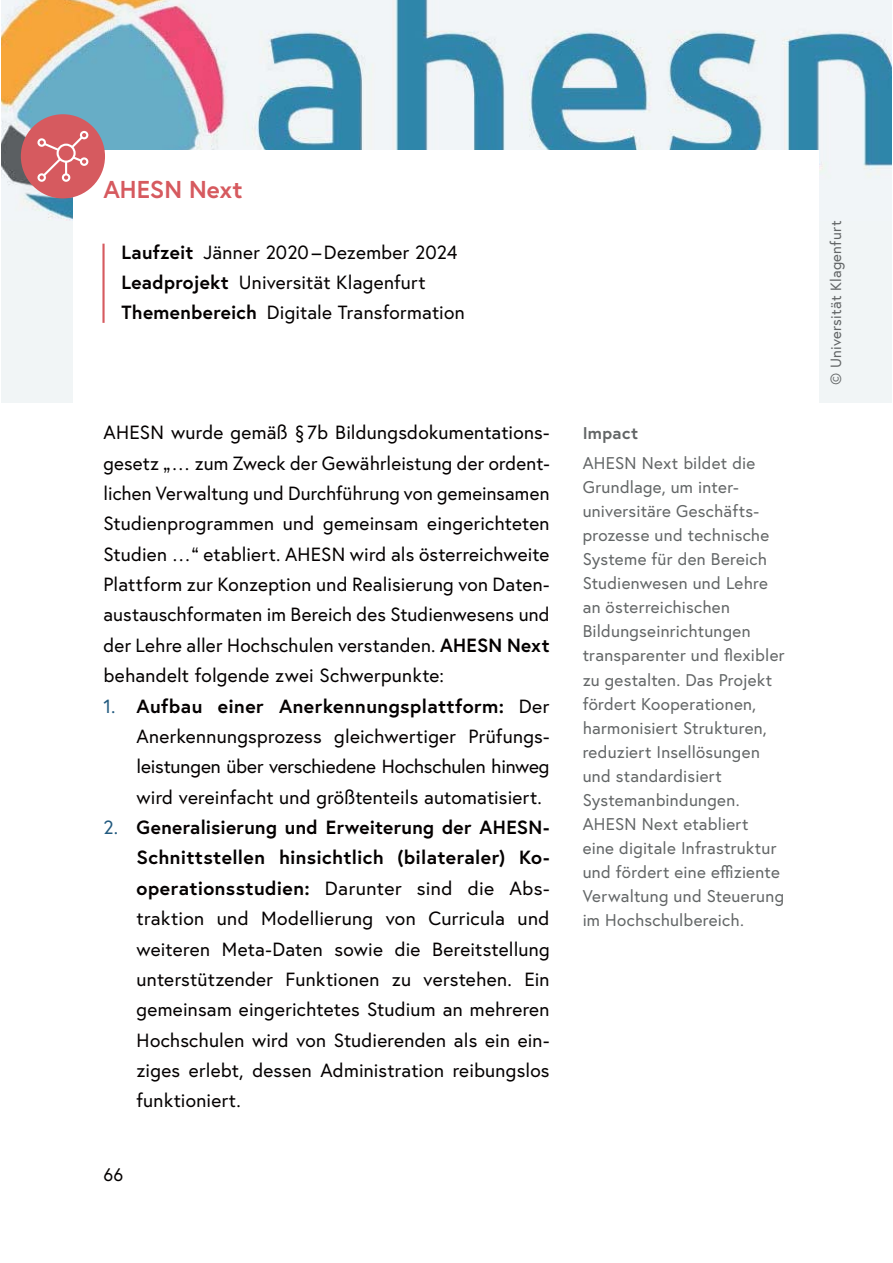
<style>
.page{position:relative;width:893px;height:1263px;background:#fff}
.page>*{position:absolute;margin:0;border:0;box-sizing:border-box;transform-origin:0 0}
.t1{font:700 24.45px "Europa Austria";letter-spacing:-.005em;color:#d65a5f}
.t2{font:19.05px/30.3px "Europa Austria";letter-spacing:.01em;color:#040000;text-align:justify}
.t3{font:18px "Europa Austria";color:#040000}
.t4{font:16.95px/24px "Europa Austria";letter-spacing:.015em;color:#636667}
.t5{font:700 16.95px "Europa Austria";letter-spacing:.02em;color:#636667}
.t6{font:14.85px "Europa Austria";letter-spacing:.02em;color:#636667}
.s1{font-weight:700}
.s2{color:#225a7f}
</style>
<div class="page">
<div style="left:1px;top:0;width:890px;height:403px;background:#f1f5f6"></div>
<img style="left:1px;top:0;width:890px;height:221px">
<div style="left:73px;top:150px;width:746px;height:723px;background:#fff"></div>
<hr style="left:102px;top:244px;width:3px;height:79px;background:#d65a5f">
<div style="left:21px;top:114px;width:84px;height:84px;background:#d65a5f;border-radius:50%"></div>
<div style="left:37px;top:138px;width:9px;height:9px;border:2px solid #fff;border-radius:50%"></div>
<div style="left:80px;top:131px;width:8px;height:8px;border:2px solid #fff;border-radius:50%"></div>
<div style="left:37px;top:173px;width:9px;height:9px;border:2px solid #fff;border-radius:50%"></div>
<div style="left:62px;top:173px;width:8px;height:9px;border:2px solid #fff;border-radius:50%"></div>
<svg style="left:41px;top:134px;width:44px;height:44px"></svg>
<div style="left:80px;top:157px;width:8px;height:9px;border:2px solid #fff;border-radius:50%"></div>
<p class="t1" style="left:104px;top:179px;width:140px">AHESN Next</p>
<p class="t2" style="left:122px;top:238px;width:345px;text-align:left"><span class="s1">Laufzeit</span> Jänner 2020 – Dezember 2024<br><span class="s1">Leadprojekt</span> Universität Klagenfurt<br><span class="s1">Themenbereich</span> Digitale Transformation</p>
<p class="t2" style="left:104px;top:419px;width:448px">AHESN wurde gemäß § 7b Bildungsdokumentations&shy;gesetz „ … zum Zweck der Gewährleistung der ordent&shy;lichen Verwaltung und Durchführung von gemeinsamen Studienprogrammen und gemeinsam eingerichteten Studien … “ etabliert. AHESN wird als österreichweite Plattform zur Konzeption und Realisierung von Daten&shy;austauschformaten im Bereich des Studienwesens und der Lehre aller Hochschulen verstanden. <span class="s1">AHESN Next </span>behandelt folgende zwei Schwerpunkte:</p>
<p class="t2" style="left:137px;top:692px;width:414px;text-indent:-33px"><span class="s2">1.</span> <span class="s1">Aufbau einer Anerkennungsplattform:</span> Der Anerkennungsprozess gleichwertiger Prüfungs&shy;leistungen über verschiedene Hochschulen hinweg wird vereinfacht und größtenteils automatisiert.</p>
<p class="t2" style="left:137px;top:814px;width:414px;text-indent:-33px"><span class="s2">2.</span> <span class="s1">Generalisierung und Erweiterung der AHESN-Schnittstellen hinsichtlich (bilateraler) Ko&shy;operationsstudien:</span> Darunter sind die Abs&shy;traktion und Modellierung von Curricula und weiteren Meta-Daten sowie die Bereitstellung unterstützender Funktionen zu verstehen. Ein gemeinsam eingerichtetes Studium an mehreren Hochschulen wird von Studierenden als ein ein&shy;ziges erlebt, dessen Administration reibungslos funktioniert.</p>
<p class="t3" style="left:104px;top:1167px;width:21px">66</p>
<p class="t5" style="left:583px;top:426px;width:57px">Impact</p>
<p class="t4" style="left:583px;top:452px;width:203px">AHESN Next bildet die<br>Grundlage, um inter&shy;universitäre Geschäfts&shy;prozesse und technische<br>Systeme für den Bereich<br>Studienwesen und Lehre an österreichischen<br>Bildungseinrichtungen transparenter und flexibler zu gestalten. Das Projekt fördert Kooperationen, harmonisiert Strukturen, reduziert Insellösungen und standardisiert<br>Systemanbindungen.<br>AHESN Next etabliert<br>eine digitale Infrastruktur und fördert eine effiziente<br>Verwaltung und Steuerung im Hochschulbereich.</p>
<p class="t6" style="left:829px;top:385px;width:166px;rotate:-90deg">© Universität Klagenfurt</p>
</div>
